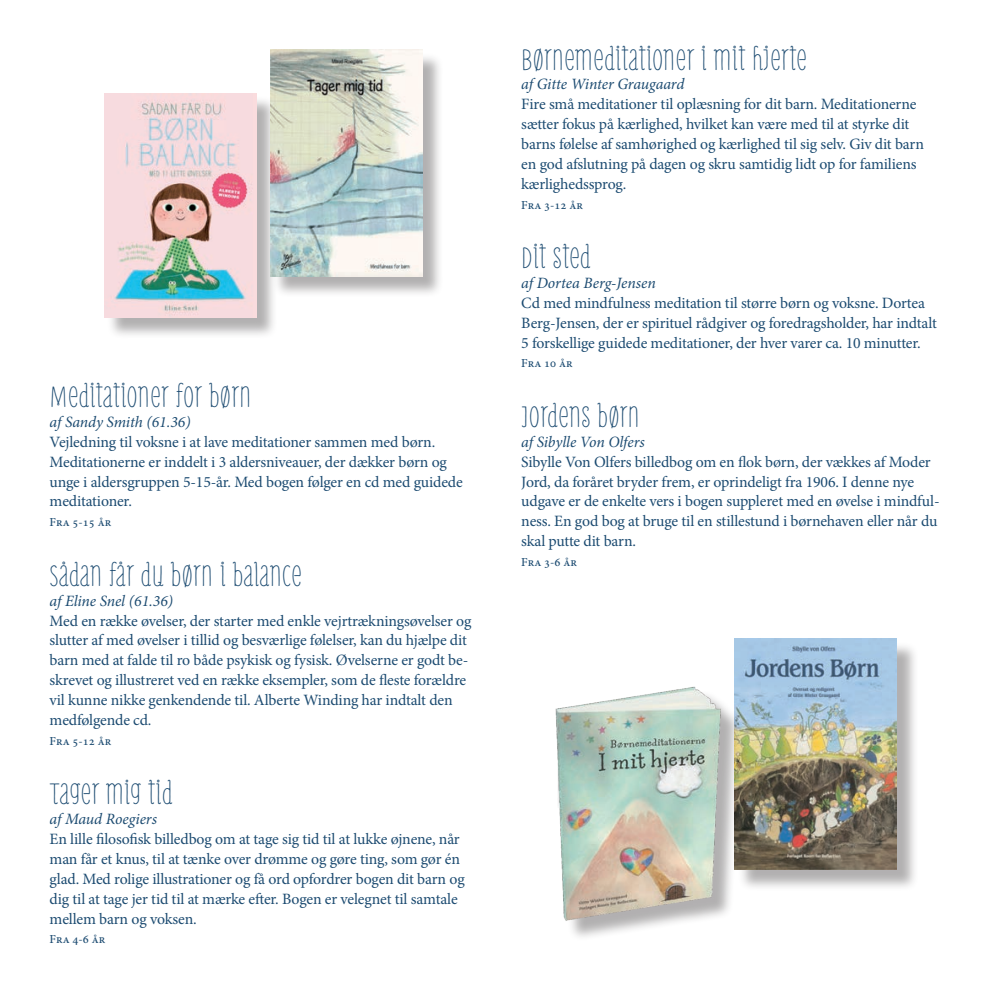
<style>
.page{position:relative;width:993px;height:993px;background:#fff}
.page>*{position:absolute;margin:0;border:0;box-sizing:border-box;transform-origin:0 0}
.t1{font:31.5px "Mr Moustache Text";color:#1c4b71}
.t2{font:15.75px/19.8px "Minion Pro";letter-spacing:-.01em;color:#1c4b71}
.t3{font:italic 15.75px "Minion Pro";letter-spacing:-.01em;color:#1c4b71}
.t4{font:500 12.25px "Minion Pro";color:#1c4b71}
</style>
<div class="page">
<div style="left:107px;top:96px;width:179px;height:252px;background:#231f20;opacity:.35"></div>
<img style="left:104px;top:93px;width:152px;height:224px">
<div style="left:273px;top:52px;width:178px;height:253px;background:#231f20;opacity:.35"></div>
<img style="left:270px;top:50px;width:152px;height:226px">
<div style="left:737px;top:641px;width:189px;height:257px;background:#231f20;opacity:.35"></div>
<img style="left:734px;top:638px;width:162px;height:231px">
<div style="left:558px;top:688px;width:212px;height:278px;background:#231f20;opacity:.35"></div>
<img style="left:555px;top:686px;width:176px;height:241px">
<h1 class="t1" style="left:50px;top:382px;width:203px">MEDITATIONER FOR BØRN</h1>
<p class="t3" style="left:50px;top:411px;width:142px">af Sandy Smith (61.36)</p>
<p class="t2" style="left:50px;top:432px;width:414px">Vejledning til voksne i at lave meditationer sammen med børn.<br>Meditationerne er inddelt i 3 aldersniveauer, der dækker børn og unge i aldersgruppen 5-15-år. Med bogen følger en cd med guidede meditationer.</p>
<p class="t4" style="left:50px;top:514px;width:63px">Fra 5-15 år</p>
<h1 class="t1" style="left:50px;top:560px;width:254px">SÅDAN FÅR DU BØRN I BALANCE</h1>
<p class="t3" style="left:50px;top:589px;width:125px">af Eline Snel (61.36)</p>
<p class="t2" style="left:50px;top:610px;width:423px">Med en række øvelser, der starter med enkle vejrtrækningsøvelser og slutter af med øvelser i tillid og besværlige følelser, kan du hjælpe dit barn med at falde til ro både psykisk og fysisk. Øvelserne er godt be&shy;skrevet og illustreret ved en række eksempler, som de fleste forældre vil kunne nikke genkendende til. Alberte Winding har indtalt den medfølgende cd.</p>
<p class="t4" style="left:50px;top:732px;width:63px">Fra 5-12 år</p>
<h1 class="t1" style="left:50px;top:778px;width:124px">TAGER MIG TID</h1>
<p class="t3" style="left:50px;top:808px;width:109px">af Maud Roegiers</p>
<p class="t2" style="left:50px;top:828px;width:416px">En lille filosofisk billedbog om at tage sig tid til at lukke øjnene, når man får et knus, til at tænke over drømme og gøre ting, som gør én glad. Med rolige illustrationer og få ord opfordrer bogen dit barn og dig til at tage jer tid til at mærke efter. Bogen er velegnet til samtale mellem barn og voksen.</p>
<p class="t4" style="left:50px;top:930px;width:57px">Fra 4-6 år</p>
<h1 class="t1" style="left:521px;top:44px;width:287px">BØRNEMEDITATIONER I MIT HJERTE</h1>
<p class="t3" style="left:521px;top:74px;width:164px">af Gitte Winter Graugaard</p>
<p class="t2" style="left:521px;top:94px;width:404px">Fire små meditationer til oplæsning for dit barn. Meditationerne sætter fokus på kærlighed, hvilket kan være med til at styrke dit barns følelse af samhørighed og kærlighed til sig selv. Giv dit barn en god afslutning på dagen og skru samtidig lidt op for familiens kærlighedssprog.</p>
<p class="t4" style="left:521px;top:196px;width:63px">Fra 3-12 år</p>
<h1 class="t1" style="left:521px;top:243px;width:71px">DIT STED</h1>
<p class="t3" style="left:521px;top:272px;width:136px">af Dortea Berg-Jensen</p>
<p class="t2" style="left:521px;top:293px;width:417px">Cd med mindfulness meditation til større børn og voksne. Dortea<br>Berg-Jensen, der er spirituel rådgiver og foredragsholder, har indtalt<br>5 forskellige guidede meditationer, der hver varer ca. 10 minutter.</p>
<p class="t4" style="left:521px;top:355px;width:53px">Fra 10 år</p>
<h1 class="t1" style="left:521px;top:401px;width:120px">JORDENS BØRN</h1>
<p class="t3" style="left:521px;top:431px;width:125px">af Sibylle Von Olfers</p>
<p class="t2" style="left:521px;top:451px;width:419px">Sibylle Von Olfers billedbog om en flok børn, der vækkes af Moder Jord, da foråret bryder frem, er oprindeligt fra 1906. I denne nye udgave er de enkelte vers i bogen suppleret med en øvelse i mindful&shy;ness. En god bog at bruge til en stillestund i børnehaven eller når du skal putte dit barn.</p>
<p class="t4" style="left:521px;top:553px;width:57px">Fra 3-6 år</p>
</div>
